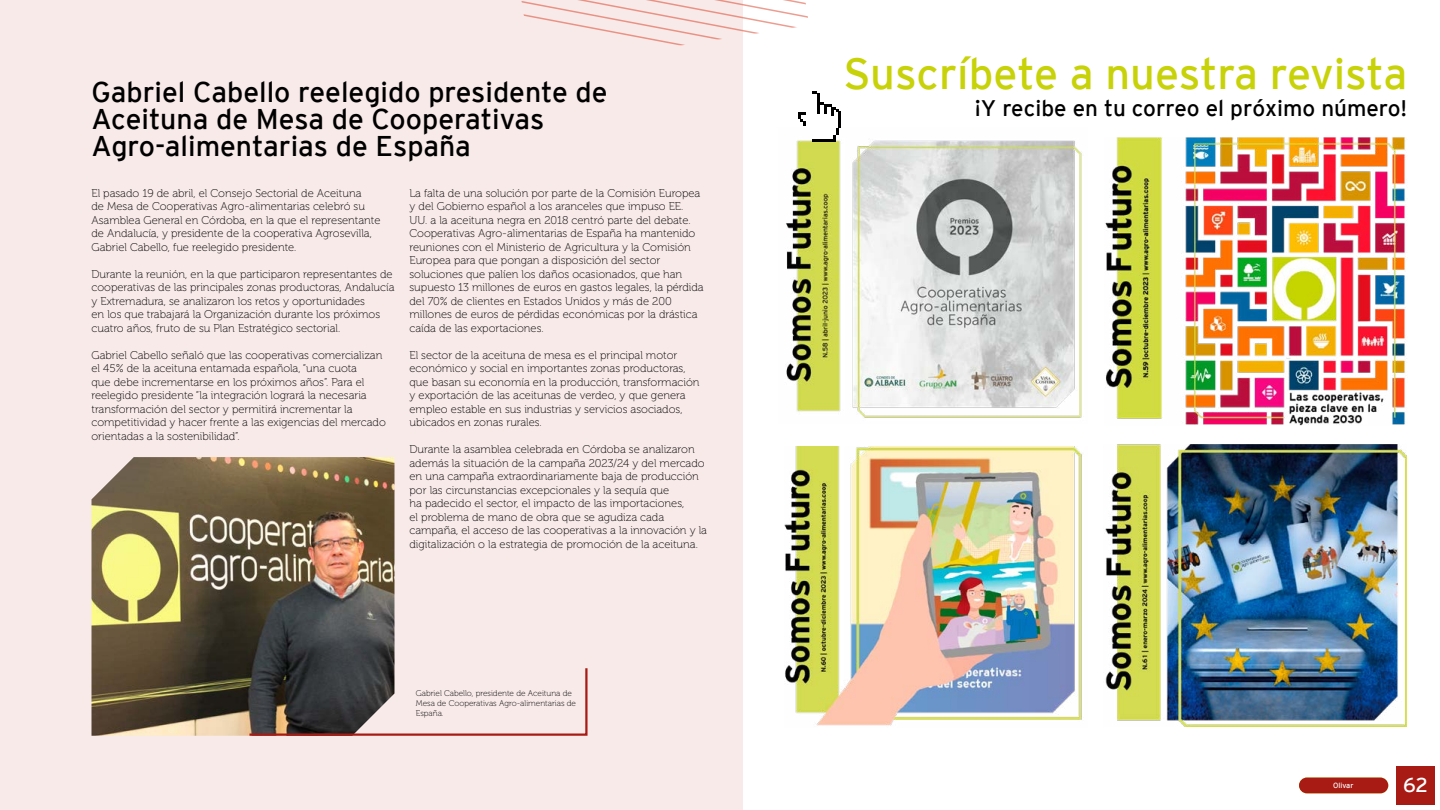
<style>
.page{position:relative;width:1440px;height:810px;background:#fff}
.page>*{position:absolute;margin:0;border:0;box-sizing:border-box;transform-origin:0 0}
.t1{font:43.5px "Interstate";letter-spacing:-.01em;color:#c8d208}
.t2{font:28.5px/27px "Interstate";color:#000}
.t3{font:22.5px "Interstate";color:#000}
.t4{font:20.02px "Interstate";color:#fff}
.t5{font:11.25px/13.5px "Museo 100";color:#000}
.t6{font:8.25px/9.9px "Museo 100";color:#000}
.t7{font:7.5px "Interstate";color:#fff}
</style>
<div class="page">
<div style="left:0;top:0;width:742px;height:810px;background:#f8eae9"></div>
<img style="left:92px;top:457px;width:302px;height:279px">
<svg style="left:521px;top:0;width:287px;height:69px"></svg>
<svg style="left:247px;top:666px;width:341px;height:70px"></svg>
<img style="left:786px;top:140px;width:296px;height:278px">
<img style="left:1105px;top:445px;width:302px;height:281px">
<img style="left:1105px;top:138px;width:300px;height:287px">
<img style="left:785px;top:446px;width:297px;height:280px">
<svg style="left:798px;top:91px;width:43px;height:51px"></svg>
<div style="left:1396px;top:766px;width:39px;height:39px;background:#a81b15"></div>
<div style="left:1299px;top:778px;width:89px;height:15px;background:#a81b15;border-radius:8px"></div>
<h2 class="t2" style="left:92px;top:78px;width:518px">Gabriel Cabello reelegido presidente de<br>Aceituna de Mesa de Cooperativas<br>Agro-alimentarias de España</h2>
<p class="t5" style="left:92px;top:186px;width:291px">El pasado 19 de abril, el Consejo Sectorial de Aceituna<br>de Mesa de Cooperativas Agro-alimentarias celebró su Asamblea General en Córdoba, en la que el representante de Andalucía, y presidente de la cooperativa Agrosevilla, Gabriel Cabello, fue reelegido presidente.</p>
<p class="t5" style="left:92px;top:267px;width:304px">Durante la reunión, en la que participaron representantes de cooperativas de las principales zonas productoras, Andalucía y Extremadura, se analizaron los retos y oportunidades<br>en los que trabajará la Organización durante los próximos cuatro años, fruto de su Plan Estratégico sectorial.</p>
<p class="t5" style="left:92px;top:348px;width:296px">Gabriel Cabello señaló que las cooperativas comercializan el 45% de la aceituna entamada española, “una cuota<br>que debe incrementarse en los próximos años”. Para el reelegido presidente “la integración logrará la necesaria transformación del sector y permitirá incrementar la competitividad y hacer frente a las exigencias del mercado orientadas a la sostenibilidad”.</p>
<p class="t5" style="left:410px;top:186px;width:296px">La falta de una solución por parte de la Comisión Europea y del Gobierno español a los aranceles que impuso EE.<br>UU. a la aceituna negra en 2018 centró parte del debate.<br>Cooperativas Agro-alimentarias de España ha mantenido reuniones con el Ministerio de Agricultura y la Comisión Europea para que pongan a disposición del sector soluciones que palíen los daños ocasionados, que han supuesto 13 millones de euros en gastos legales, la pérdida del 70% de clientes en Estados Unidos y más de 200 millones de euros de pérdidas económicas por la drástica caída de las exportaciones.</p>
<p class="t5" style="left:410px;top:348px;width:291px">El sector de la aceituna de mesa es el principal motor económico y social en importantes zonas productoras, que basan su economía en la producción, transformación y exportación de las aceitunas de verdeo, y que genera empleo estable en sus industrias y servicios asociados, ubicados en zonas rurales.</p>
<p class="t5" style="left:410px;top:443px;width:299px">Durante la asamblea celebrada en Córdoba se analizaron además la situación de la campaña 2023/24 y del mercado en una campaña extraordinariamente baja de producción por las circunstancias excepcionales y la sequía que<br>ha padecido el sector, el impacto de las importaciones,<br>el problema de mano de obra que se agudiza cada campaña, el acceso de las cooperativas a la innovación y la digitalización o la estrategia de promoción de la aceituna.</p>
<p class="t6" style="left:416px;top:688px;width:162px">Gabriel Cabello, presidente de Aceituna de<br>Mesa de Cooperativas Agro-alimentarias de<br>España.</p>
<h1 class="t1" style="left:844px;top:49px;width:565px">Suscríbete a nuestra revista</h1>
<h3 class="t3" style="left:974px;top:95px;width:434px">¡Y recibe en tu correo el próximo número!</h3>
<p class="t7" style="left:1333px;top:781px;width:22px">Olivar</p>
<h3 class="t4" style="left:1403px;top:774px;width:27px">62</h3>
<p class="t7" style="left:1329px;top:781px;width:31px">Editorial</p>
</div>
